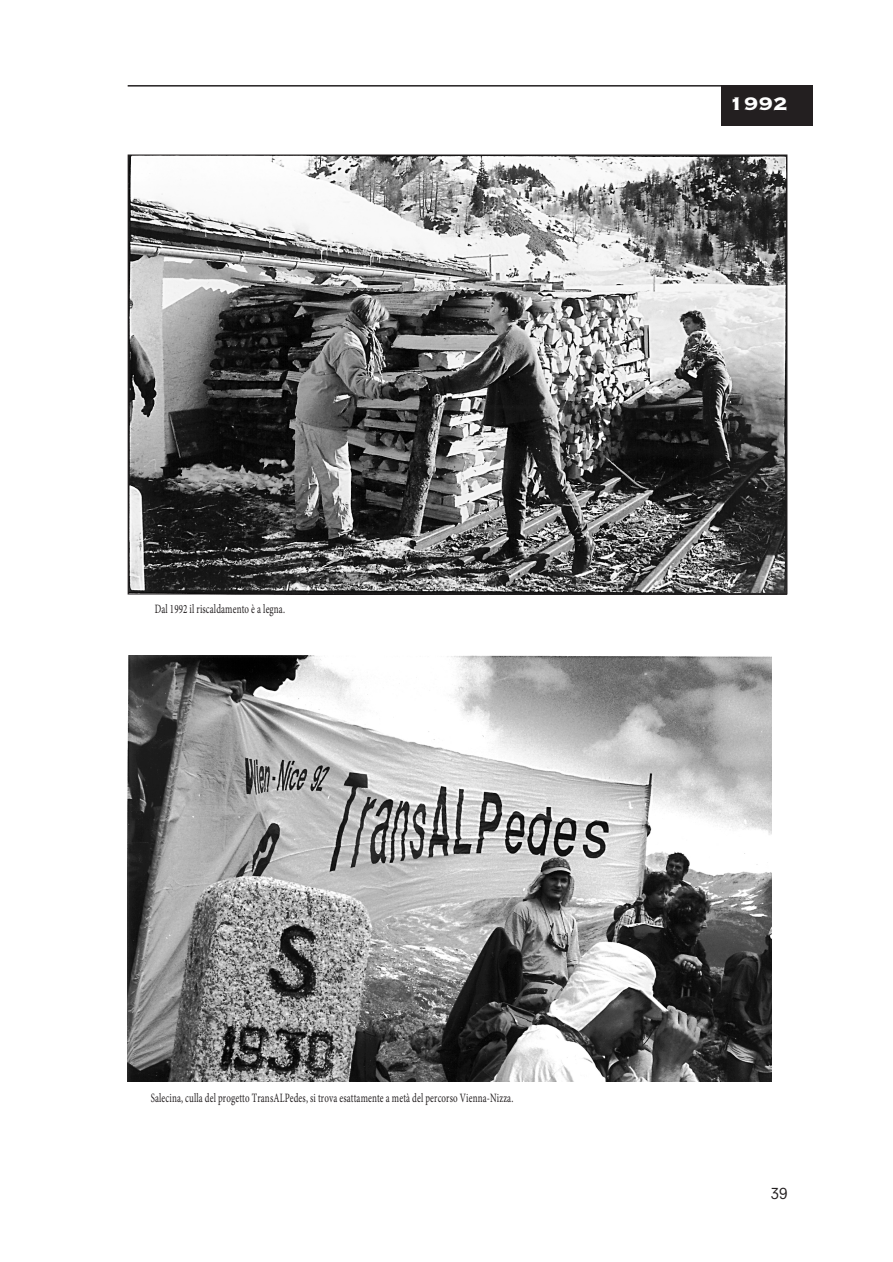
<style>
.page{position:relative;width:893px;height:1262px;background:#fff}
.page>*{position:absolute;margin:0;border:0;box-sizing:border-box;transform-origin:0 0}
.t1{font:24px "Copperplate Thirty Three BC";color:#fff}
.t2{font:15px "Neuzeit S";color:#231f20}
.t3{font:12.75px "Minion Pro";letter-spacing:.015em;color:#231f20;scale:.7 1}
</style>
<div class="page">
<div style="left:721px;top:86px;width:91px;height:40px;background:#231f20"></div>
<hr style="left:128px;top:85px;width:670px;height:2px;background:#231f20">
<img style="left:130px;top:156px;width:655px;height:436px">
<img style="left:128px;top:655px;width:643px;height:426px">
<p class="t3" style="left:155px;top:600px;width:187px">Dal 1992 il riscaldamento è a legna.</p>
<p class="t3" style="left:151px;top:1089px;width:519px">Salecina, culla del progetto TransALPedes, si trova esattamente a metà del percorso Vienna-Nizza.</p>
<h1 class="t1" style="left:728px;top:87px;width:60px">1992</h1>
<p class="t2" style="left:770px;top:1187px;width:18px">39</p>
</div>
